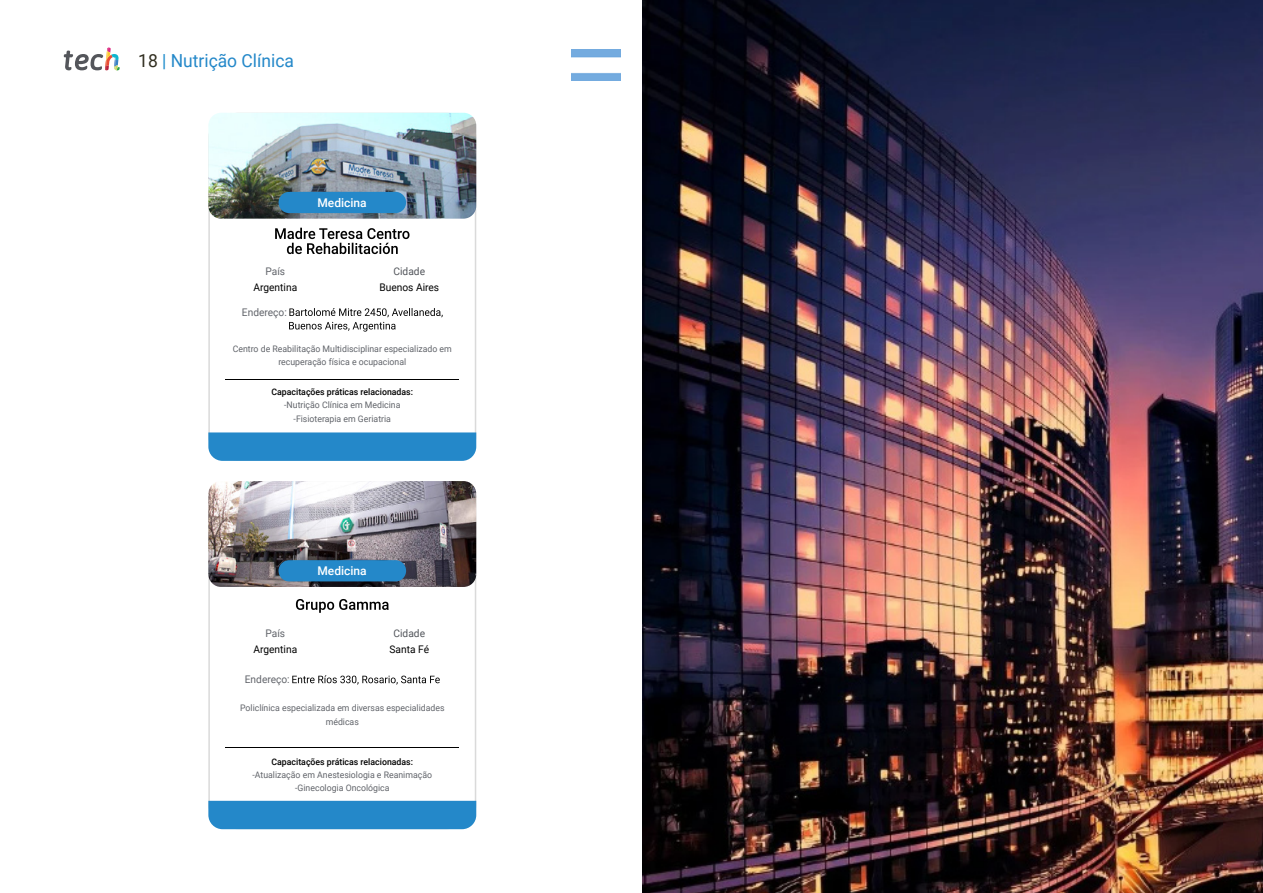
<style>
.page{position:relative;width:1263px;height:893px;background:#fff}
.page>*{position:absolute;margin:0;border:0;box-sizing:border-box;transform-origin:0 0}
.t1{font:18px "Roboto";color:#2488c9}
.t2{font:500 12px "Roboto";color:#fff}
.t3{font:10.5px "Roboto";color:#000}
.t4{font:10.5px "Roboto";color:#61646a}
.t5{font:10.5px "Roboto";color:#52555b}
.t6{font:9px/13.5px "Roboto";color:#61646a;text-align:center}
.t7{font:500 9px "Roboto";color:#000}
.s1{color:#312e20}
.s2{color:#1989cb}
</style>
<div class="page">
<svg style="left:64px;top:48px;width:56px;height:23px"></svg>
<img style="left:642px;top:0;width:621px;height:893px">
<svg style="left:208px;top:112px;width:269px;height:337px"></svg>
<img style="left:208px;top:113px;width:268px;height:106px">
<div style="left:279px;top:192px;width:127px;height:21px;background:#2488c9;border-radius:11px"></div>
<svg style="left:208px;top:432px;width:268px;height:29px"></svg>
<hr style="left:225px;top:379px;width:234px;height:1px;background:#000">
<svg style="left:275px;top:228px;width:134px;height:26px"></svg>
<svg style="left:289px;top:308px;width:154px;height:24px"></svg>
<svg style="left:208px;top:492px;width:269px;height:338px"></svg>
<img style="left:208px;top:481px;width:268px;height:106px">
<div style="left:279px;top:560px;width:127px;height:21px;background:#2488c9;border-radius:11px"></div>
<div style="left:208px;top:801px;width:268px;height:28px;background:#2488c9"></div>
<hr style="left:225px;top:747px;width:234px;height:1px;background:#000">
<svg style="left:296px;top:599px;width:93px;height:14px"></svg>
<svg style="left:292px;top:675px;width:148px;height:10px"></svg>
<h1 class="t1" style="left:138px;top:48px;width:157px"><span class="s1">18</span> <span class="s2">|</span> Nutrição Clínica</h1>
<h2 class="t2" style="left:317px;top:194px;width:51px">Medicina</h2>
<p class="t4" style="left:265px;top:264px;width:21px">País</p>
<p class="t3" style="left:253px;top:280px;width:45px">Argentina</p>
<p class="t5" style="left:393px;top:264px;width:33px">Cidade</p>
<p class="t3" style="left:379px;top:280px;width:61px">Buenos Aires</p>
<p class="t4" style="left:242px;top:305px;width:46px">Endereço:</p>
<p class="t6" style="left:233px;top:341px;width:221px">Centro de Reabilitação Multidisciplinar especializado em recuperação física e ocupacional</p>
<p class="t7" style="left:272px;top:386px;width:143px">Capacitações práticas relacionadas:</p>
<p class="t6" style="left:284px;top:398px;width:118px">-Nutrição Clínica em Medicina -Fisioterapia em Geriatria</p>
<p class="t4" style="left:265px;top:626px;width:21px">País</p>
<p class="t3" style="left:253px;top:642px;width:45px">Argentina</p>
<h2 class="t2" style="left:317px;top:563px;width:51px">Medicina</h2>
<p class="t5" style="left:393px;top:626px;width:33px">Cidade</p>
<p class="t3" style="left:389px;top:642px;width:41px">Santa Fé</p>
<p class="t4" style="left:245px;top:672px;width:46px">Endereço:</p>
<p class="t6" style="left:240px;top:701px;width:206px">Policlínica especializada em diversas especialidades médicas</p>
<p class="t7" style="left:272px;top:755px;width:143px">Capacitações práticas relacionadas:</p>
<p class="t6" style="left:253px;top:768px;width:181px">-Atualização em Anestesiologia e Reanimação -Ginecologia Oncológica</p>
</div>
